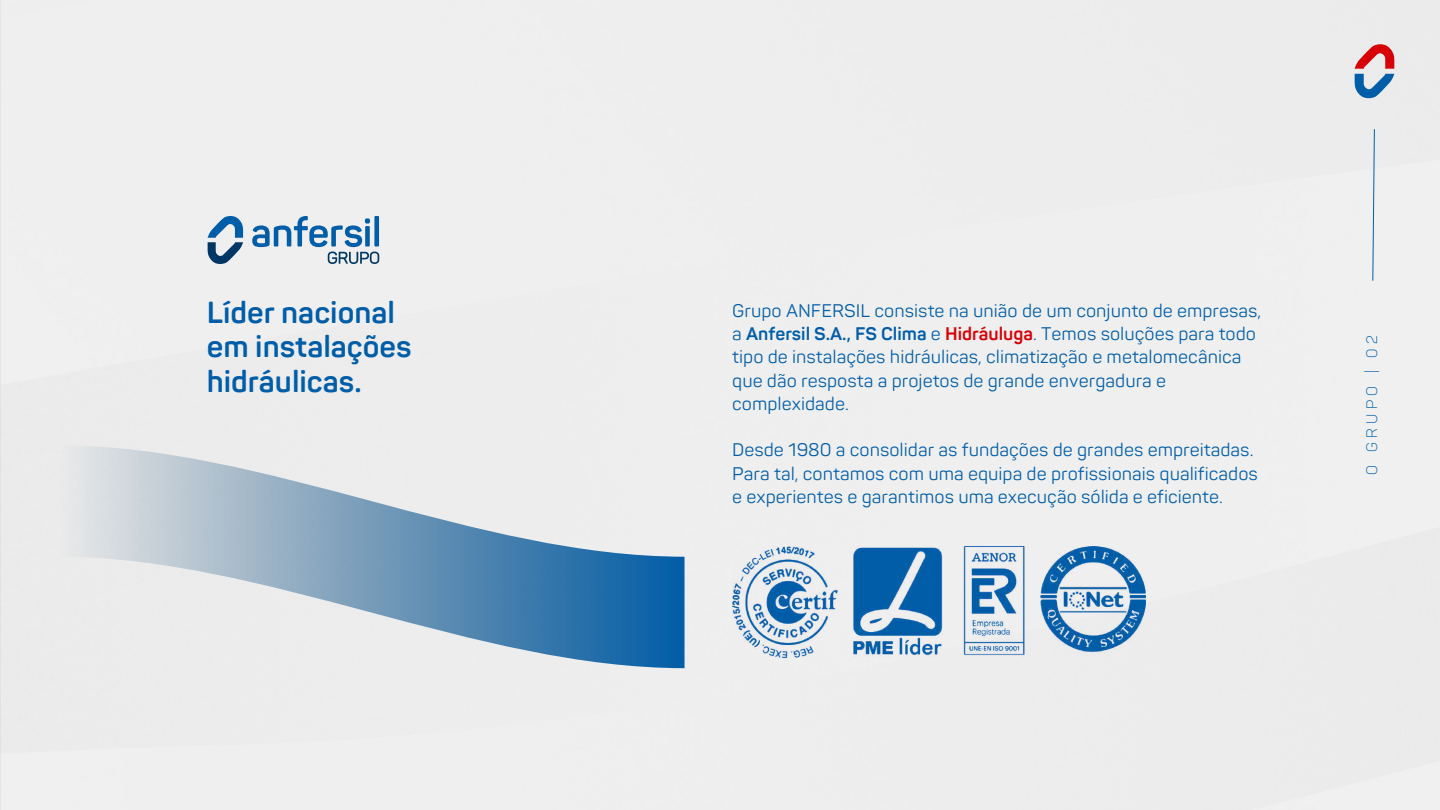
<style>
.page{position:relative;width:1440px;height:810px;background:#eee}
.page>*{position:absolute;margin:0;border:0;box-sizing:border-box;transform-origin:0 0}
.t1{font:700 30px/34.5px "Panton";color:#005da8}
.t2{font:18px/23.2px "Panton";color:#005da8}
.t3{font:300 15px "Panton";letter-spacing:.3em;color:#005da8}
.s1{font-weight:700}
.s2{font-weight:700;color:#d60006}
</style>
<div class="page">
<svg style="left:1355px;top:44px;width:39px;height:54px;background:#af93a6"></svg>
<svg style="left:1372px;top:128px;width:3px;height:153px"></svg>
<svg style="left:57px;top:445px;width:627px;height:223px;background:#b1c5d5"></svg>
<svg style="left:207px;top:216px;width:36px;height:48px"></svg>
<svg style="left:252px;top:216px;width:127px;height:48px"></svg>
<img style="left:732px;top:546px;width:413px;height:112px">
<h1 class="t1" style="left:207px;top:296px;width:206px">Líder nacional em instalações hidráulicas.</h1>
<p class="t2" style="left:732px;top:300px;width:531px">Grupo ANFERSIL consiste na união de um conjunto de empresas, a <span class="s1">Anfersil S.A., FS Clima</span> e <span class="s2">Hidráuluga</span>. Temos soluções para todo tipo de instalações hidráulicas, climatização e metalomecânica que dão resposta a projetos de grande envergadura e complexidade.</p>
<p class="t2" style="left:732px;top:439px;width:527px">Desde 1980 a consolidar as fundações de grandes empreitadas.<br>Para tal, contamos com uma equipa de profissionais qualificados e experientes e garantimos uma execução sólida e eficiente.</p>
<p class="t3" style="left:1363px;top:475px;width:141px;rotate:-90deg">O GRUPO | 02</p>
</div>
